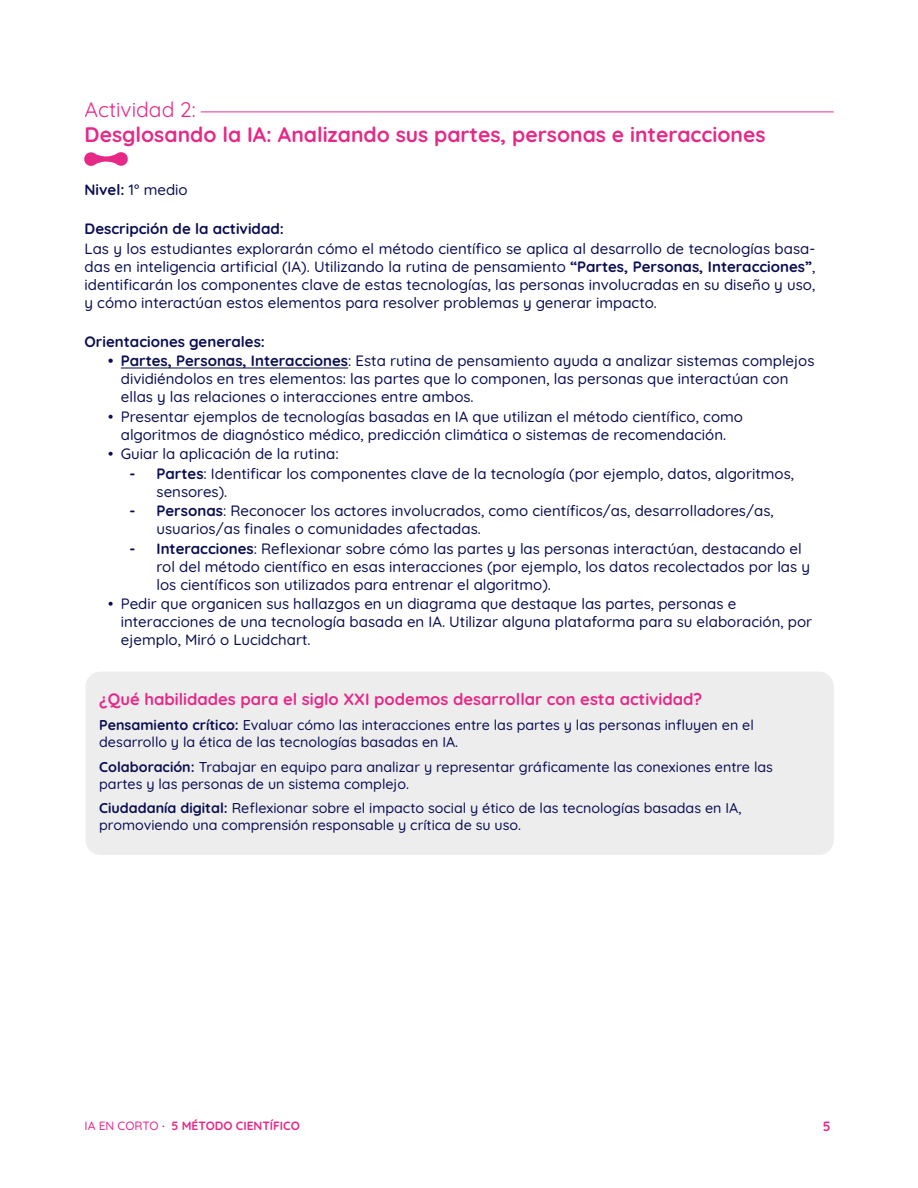
<style>
.page{position:relative;width:918px;height:1188px;background:#fff}
.page>*{position:absolute;margin:0;border:0;box-sizing:border-box;transform-origin:0 0}
.t1{font:700 21px "Quicksand";color:#e72887}
.t2{font:21px "Quicksand";color:#e72887}
.t3{font:700 16.5px "Quicksand";color:#e72887}
.t4{font:500 15px/18px "Quicksand";color:#0a0e50}
.t5{font:700 15px "Quicksand";color:#0a0e50}
.t6{font:500 14.25px/17.1px "Quicksand";color:#0a0e50}
.t7{font:700 13.5px "Quicksand";color:#e72887}
.t8{font:700 12px "Quicksand";color:#e72887}
.s1{font-weight:700}
.s2{font-weight:500}
</style>
<div class="page">
<svg style="left:84px;top:152px;width:44px;height:14px"></svg>
<hr style="left:121px;top:368px;width:227px;height:1px;background:#0a0e50">
<hr style="left:201px;top:111px;width:633px;height:2px;background:#eb77b1">
<div style="left:86px;top:672px;width:748px;height:183px;background:#ededed;border-radius:15px"></div>
<h1 class="t2" style="left:85px;top:93px;width:113px">Actividad 2:</h1>
<h1 class="t1" style="left:85px;top:117px;width:682px">Desglosando la IA: Analizando sus partes, personas e interacciones</h1>
<p class="t4" style="left:85px;top:180px;width:105px"><span class="s1">Nivel:</span> 1° medio</p>
<p class="t5" style="left:85px;top:217px;width:201px">Descripción de la actividad:</p>
<p class="t4" style="left:85px;top:238px;width:732px;text-align:justify">Las y los estudiantes explorarán cómo el método científico se aplica al desarrollo de tecnologías basa&shy;das en inteligencia artificial (IA). Utilizando la rutina de pensamiento <span class="s1">“Partes, Personas, Interacciones”</span>, identificarán los componentes clave de estas tecnologías, las personas involucradas en su diseño y uso, y cómo interactúan estos elementos para resolver problemas y generar impacto.</p>
<p class="t5" style="left:85px;top:329px;width:182px">Orientaciones generales:</p>
<p class="t4" style="left:121px;top:351px;width:695px;text-indent:-13px"><span class="s1">• Partes, Personas, Interacciones</span>: Esta rutina de pensamiento ayuda a analizar sistemas complejos dividiéndolos en tres elementos: las partes que lo componen, las personas que interactúan con ellas y las relaciones o interacciones entre ambos.</p>
<p class="t4" style="left:108px;top:406px;width:637px;text-align:center">• Presentar ejemplos de tecnologías basadas en IA que utilizan el método científico, como algoritmos de diagnóstico médico, predicción climática o sistemas de recomendación.</p>
<p class="t4" style="left:108px;top:444px;width:232px">• Guiar la aplicación de la rutina:</p>
<p class="t4" style="left:157px;top:463px;width:639px;text-indent:-27px"><span class="s1">- Partes</span>: Identificar los componentes clave de la tecnología (por ejemplo, datos, algoritmos, sensores).</p>
<p class="t4" style="left:157px;top:501px;width:619px;text-indent:-27px"><span class="s1">- Personas</span>: Reconocer los actores involucrados, como científicos/as, desarrolladores/as, usuarios/as finales o comunidades afectadas.</p>
<p class="t4" style="left:157px;top:538px;width:655px;text-indent:-27px"><span class="s1">- Interacciones</span>: Reflexionar sobre cómo las partes y las personas interactúan, destacando el rol del método científico en esas interacciones (por ejemplo, los datos recolectados por las y los científicos son utilizados para entrenar el algoritmo).</p>
<p class="t4" style="left:121px;top:594px;width:693px;text-indent:-13px">• Pedir que organicen sus hallazgos en un diagrama que destaque las partes, personas e interacciones de una tecnología basada en IA. Utilizar alguna plataforma para su elaboración, por ejemplo, Miró o Lucidchart.</p>
<p class="t3" style="left:99px;top:686px;width:605px">¿Qué habilidades para el siglo XXI podemos desarrollar con esta actividad?</p>
<p class="t6" style="left:99px;top:715px;width:656px"><span class="s1">Pensamiento crítico:</span> Evaluar cómo las interacciones entre las partes y las personas influyen en el desarrollo y la ética de las tecnologías basadas en IA.</p>
<p class="t6" style="left:99px;top:757px;width:675px"><span class="s1">Colaboración:</span> Trabajar en equipo para analizar y representar gráficamente las conexiones entre las partes y las personas de un sistema complejo.</p>
<p class="t6" style="left:99px;top:798px;width:644px"><span class="s1">Ciudadanía digital:</span> Reflexionar sobre el impacto social y ético de las tecnologías basadas en IA, promoviendo una comprensión responsable y crítica de su uso.</p>
<p class="t8" style="left:85px;top:1116px;width:217px"><span class="s2">IA EN CORTO</span> · 5 MÉTODO CIENTÍFICO</p>
<p class="t7" style="left:823px;top:1115px;width:9px">5</p>
</div>
